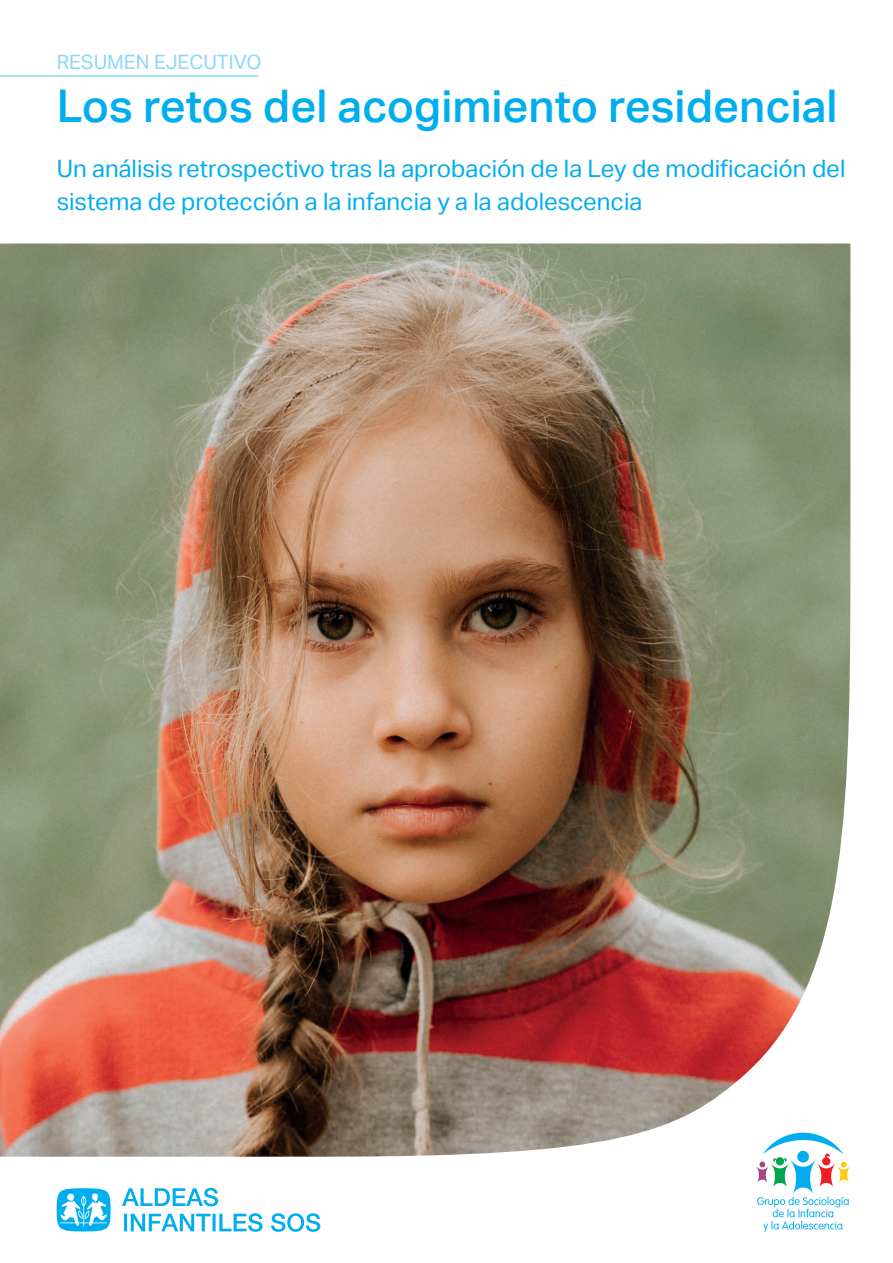
<style>
.page{position:relative;width:893px;height:1263px;background:#fff}
.page>*{position:absolute;margin:0;border:0;box-sizing:border-box;transform-origin:0 0}
.t1{font:500 45px "Aktiv Grotesk";color:#00aeef}
.t2{font:24px/33px "Aktiv Grotesk";color:#00aeef}
.t3{font:19.8px "Aktiv Grotesk";color:#8dd7f7}
</style>
<div class="page">
<svg style="left:57px;top:1188px;width:263px;height:44px"></svg>
<svg style="left:756px;top:1157px;width:94px;height:75px"></svg>
<hr style="left:0;top:76px;width:259px;height:1px;background:#40c7f4">
<img style="left:0;top:244px;width:851px;height:913px">
<p class="t3" style="left:57px;top:51px;width:206px">RESUMEN EJECUTIVO</p>
<h1 class="t1" style="left:57px;top:80px;width:782px">Los retos del acogimiento residencial</h1>
<p class="t2" style="left:57px;top:152px;width:790px">Un análisis retrospectivo tras la aprobación de la Ley de modificación del sistema de protección a la infancia y a la adolescencia</p>
</div>
